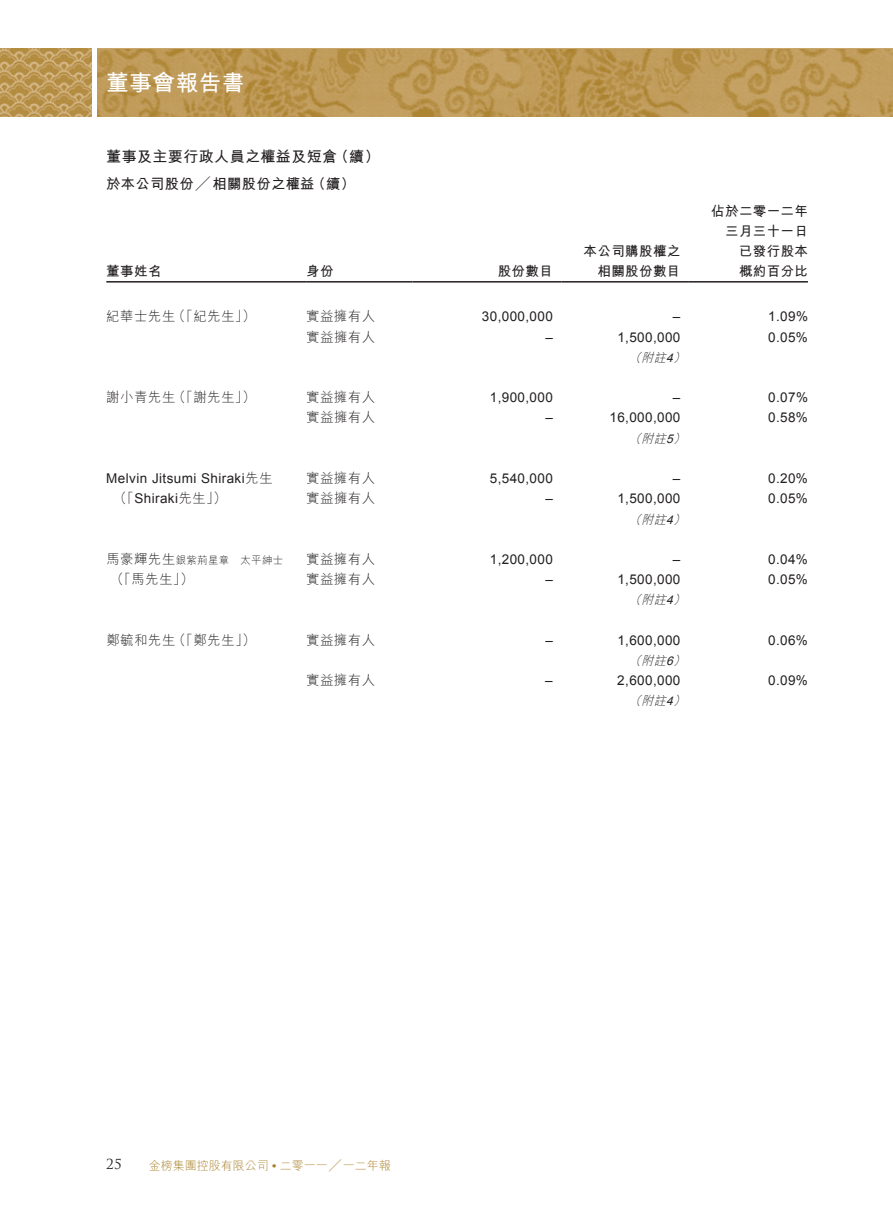
<style>
.page{position:relative;width:893px;height:1212px;background:#fff}
.page>*{position:absolute;margin:0;border:0;box-sizing:border-box;transform-origin:0 0}
.t1{font:700 22.5px "M Hei HK";letter-spacing:.03em;color:#fff}
.t2{font:700 15px "M Hei HK";letter-spacing:.03em;color:#231f20}
.t3{font:700 14.25px "M Hei HK";letter-spacing:.03em;color:#231f20}
.t4{font:13.5px/20.2px "Arial";letter-spacing:.03em;color:#231f20;text-align:right}
.t5{font:300 13.5px/20.2px "M Hei HK";letter-spacing:.03em;color:#231f20}
.t6{font:700 13.5px/20.2px "M Hei HK";letter-spacing:.03em;color:#231f20;text-align:right}
.t7{font:13.5px "Trajan Pro";color:#231f20}
.t8{font:italic 300 12px "M Hei HK";color:#231f20}
.t9{font:300 12px "M Hei HK";color:#aa822c}
.t10{font:300 10.5px "M Hei HK";color:#231f20}
.s1{font-family:"Arial";font-weight:400}
.s2{font-family:"M Hei HK";font-weight:300}
.s3{font-size:10.5px}
.s4{font-family:"Arial";font-weight:700}
</style>
<div class="page">
<img style="left:98px;top:50px;width:795px;height:67px">
<img style="left:0;top:49px;width:91px;height:68px">
<hr style="left:106px;top:281px;width:200px;height:2px;background:#231f20">
<hr style="left:306px;top:281px;width:106px;height:2px;background:#231f20">
<hr style="left:412px;top:281px;width:149px;height:2px;background:#231f20">
<hr style="left:561px;top:281px;width:128px;height:2px;background:#231f20">
<hr style="left:689px;top:281px;width:119px;height:2px;background:#231f20">
<h1 class="t1" style="left:106px;top:67px;width:140px">董事會報告書</h1>
<p class="t2" style="left:106px;top:146px;width:232px">董事及主要行政人員之權益及短倉</p>
<p class="t3" style="left:311px;top:173px;width:45px">（續(</p>
<p class="t2" style="left:334px;top:146px;width:47px">（續(</p>
<p class="t3" style="left:106px;top:173px;width:210px">於本公司股份╱相關股份之權益</p>
<p class="t6" style="left:106px;top:260px;width:57px">董事姓名</p>
<p class="t6" style="left:306px;top:260px;width:29px">身份</p>
<p class="t6" style="left:498px;top:260px;width:57px">股份數目</p>
<p class="t6" style="left:584px;top:240px;width:98px">本公司購股權之相關股份數目</p>
<p class="t5" style="left:172px;top:306px;width:85px">（「紀先生」）</p>
<p class="t5" style="left:106px;top:306px;width:71px">紀華士先生</p>
<p class="t5" style="left:306px;top:306px;width:71px">實益擁有人</p>
<p class="t4" style="left:482px;top:307px;width:72px">30,000,000</p>
<p class="t4" style="left:673px;top:307px;width:9px">–</p>
<p class="t5" style="left:306px;top:326px;width:71px">實益擁有人</p>
<p class="t4" style="left:545px;top:327px;width:9px">–</p>
<p class="t4" style="left:617px;top:327px;width:65px">1,500,000</p>
<p class="t8" style="left:629px;top:349px;width:18px">（</p>
<p class="t8" style="left:666px;top:349px;width:25px">(<span class="s1">4</span></p>
<p class="t8" style="left:641px;top:349px;width:30px">附註</p>
<p class="t5" style="left:172px;top:387px;width:85px">（「謝先生」）</p>
<p class="t5" style="left:106px;top:387px;width:71px">謝小青先生</p>
<p class="t5" style="left:306px;top:387px;width:71px">實益擁有人</p>
<p class="t4" style="left:490px;top:387px;width:65px">1,900,000</p>
<p class="t4" style="left:673px;top:387px;width:9px">–</p>
<p class="t5" style="left:306px;top:407px;width:71px">實益擁有人</p>
<p class="t4" style="left:545px;top:408px;width:9px">–</p>
<p class="t4" style="left:609px;top:408px;width:72px">16,000,000</p>
<p class="t8" style="left:629px;top:430px;width:18px">（</p>
<p class="t8" style="left:666px;top:430px;width:25px">(<span class="s1">5</span></p>
<p class="t8" style="left:641px;top:430px;width:30px">附註</p>
<p class="t4" style="left:113px;top:468px;width:161px;text-align:left;text-indent:-7px">Melvin Jitsumi Shiraki<span class="s2">先生（「</span>Shiraki<span class="s2">先生 (「</span></p>
<p class="t5" style="left:306px;top:467px;width:71px">實益擁有人實益擁有人</p>
<p class="t4" style="left:490px;top:468px;width:65px">5,540,000 –</p>
<p class="t4" style="left:617px;top:468px;width:65px">–<br>1,500,000</p>
<p class="t8" style="left:666px;top:511px;width:25px">(<span class="s1">4</span></p>
<p class="t8" style="left:629px;top:511px;width:18px">（</p>
<p class="t8" style="left:641px;top:511px;width:30px">附註</p>
<p class="t5" style="left:106px;top:548px;width:125px">馬豪輝先生<span class="s3">銀紫荊星章</span>（「馬先生 (「</p>
<p class="t5" style="left:306px;top:548px;width:71px">實益擁有人實益擁有人</p>
<p class="t4" style="left:490px;top:549px;width:65px">1,200,000 –</p>
<p class="t4" style="left:617px;top:549px;width:65px">–<br>1,500,000</p>
<p class="t8" style="left:666px;top:591px;width:25px">(<span class="s1">4</span></p>
<p class="t10" style="left:240px;top:553px;width:44px">太平紳士</p>
<p class="t8" style="left:629px;top:591px;width:18px">（</p>
<p class="t8" style="left:641px;top:591px;width:30px">附註</p>
<p class="t5" style="left:172px;top:629px;width:85px">（「鄭先生」）</p>
<p class="t5" style="left:106px;top:629px;width:71px">鄭毓和先生</p>
<p class="t5" style="left:306px;top:629px;width:71px">實益擁有人</p>
<p class="t5" style="left:306px;top:669px;width:71px">實益擁有人</p>
<p class="t4" style="left:545px;top:630px;width:9px">–</p>
<p class="t4" style="left:545px;top:670px;width:9px">–</p>
<p class="t4" style="left:617px;top:630px;width:65px">1,600,000</p>
<p class="t8" style="left:629px;top:652px;width:18px">（</p>
<p class="t8" style="left:666px;top:652px;width:25px">(<span class="s1">6</span></p>
<p class="t8" style="left:641px;top:652px;width:30px">附註</p>
<p class="t4" style="left:617px;top:670px;width:65px">2,600,000</p>
<p class="t8" style="left:629px;top:692px;width:18px">（</p>
<p class="t8" style="left:666px;top:692px;width:25px">(<span class="s1">4</span></p>
<p class="t8" style="left:641px;top:692px;width:30px">附註</p>
<p class="t6" style="left:711px;top:199px;width:98px">佔於二零一二年三月三十一日已發行股本<br>概約百分比</p>
<p class="t4" style="left:768px;top:307px;width:41px">1.09%</p>
<p class="t4" style="left:768px;top:327px;width:41px">0.05%</p>
<p class="t4" style="left:768px;top:387px;width:41px">0.07%</p>
<p class="t4" style="left:768px;top:408px;width:41px">0.58%</p>
<p class="t4" style="left:768px;top:468px;width:41px;text-align:left">0.20%<br>0.05%</p>
<p class="t4" style="left:768px;top:549px;width:41px;text-align:left">0.04%<br>0.05%</p>
<p class="t4" style="left:768px;top:630px;width:41px">0.06%</p>
<p class="t4" style="left:768px;top:670px;width:41px">0.09%</p>
<p class="t7" style="left:106px;top:1155px;width:17px">25</p>
<p class="t9" style="left:149px;top:1157px;width:243px">金榜集團控股有限公司 <span class="s4">•</span> 二零一一 ╱一二年報</p>
</div>
